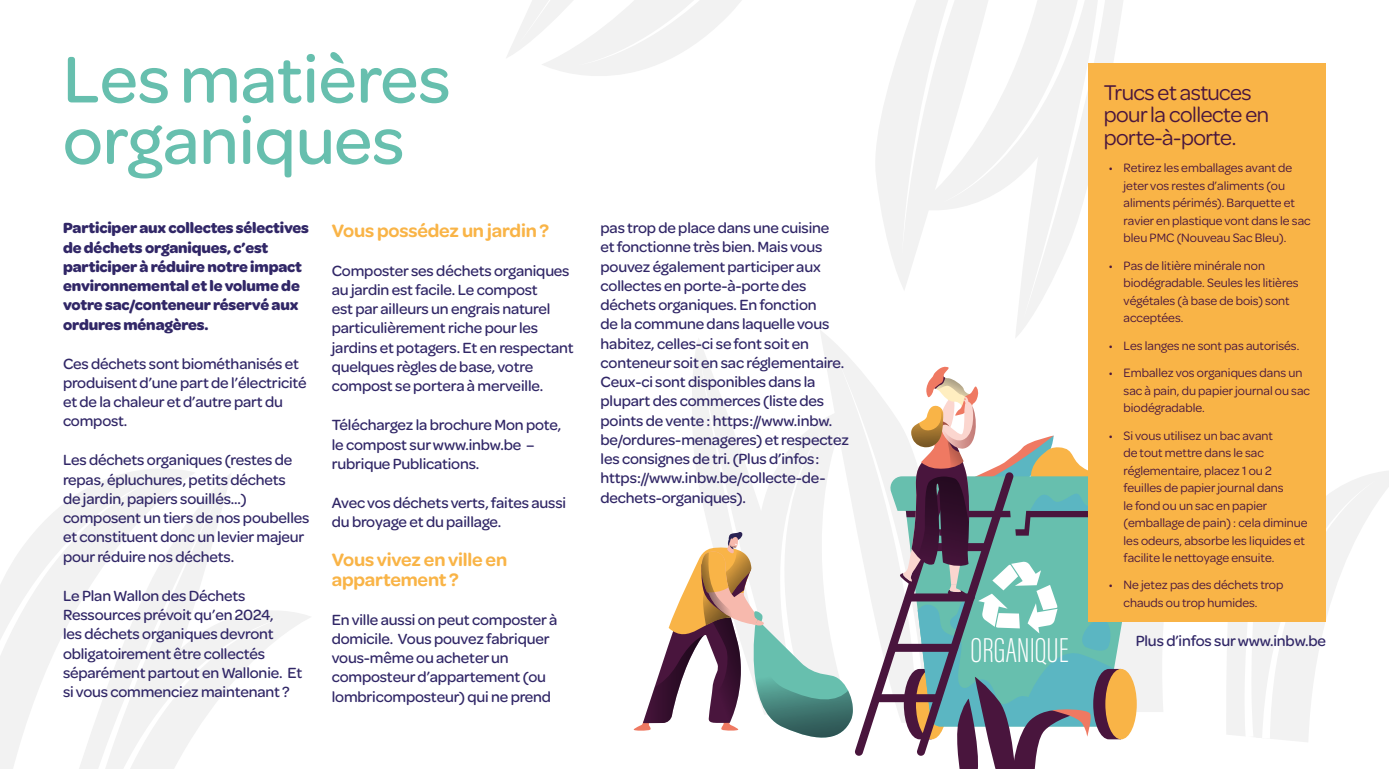
<style>
.page{position:relative;width:1389px;height:769px;background:#fff}
.page>*{position:absolute;margin:0;border:0;box-sizing:border-box;transform-origin:0 0}
.t1{font:500 70px/61.2px "Omnes";color:#67bfae}
.t2{font:22.75px/22.8px "Omnes";letter-spacing:-.02em;color:#49153d}
.t3{font:600 19.25px/19.2px "Omnes";letter-spacing:-.01em;color:#f9b447}
.t4{font:500 15.75px/19.2px "Omnes";letter-spacing:-.01em;color:#312767}
.t5{font:700 15.75px/19.2px "Omnes";letter-spacing:-.01em;color:#312767}
.t6{font:12.95px/17.5px "Omnes";color:#49153d}
</style>
<div class="page">
<svg style="left:876px;top:0;width:247px;height:339px"></svg>
<svg style="left:506px;top:0;width:235px;height:76px"></svg>
<svg style="left:196px;top:489px;width:114px;height:241px"></svg>
<svg style="left:0;top:469px;width:196px;height:300px;fill:#f2f2f2"></svg>
<svg style="left:0;top:477px;width:161px;height:283px;fill:#f2f2f2"></svg>
<svg style="left:820px;top:329px;width:132px;height:28px"></svg>
<svg style="left:1226px;top:471px;width:163px;height:271px"></svg>
<svg style="left:1226px;top:622px;width:23px;height:90px;fill:#f2f2f2"></svg>
<div style="left:1089px;top:63px;width:237px;height:559px;background:#f9b447"></div>
<svg style="left:634px;top:357px;width:529px;height:412px"></svg>
<h1 class="t1" style="left:63px;top:44px;width:389px">Les matières organiques</h1>
<p class="t5" style="left:63px;top:217px;width:248px">Participer aux collectes sélectives de déchets organiques, c’est participer à réduire notre impact environnemental et le volume de votre sac/conteneur réservé aux ordures ménagères.</p>
<p class="t4" style="left:63px;top:353px;width:245px">Ces déchets sont biométhanisés et produisent d’une part de l’électricité et de la chaleur et d’autre part du compost.</p>
<p class="t4" style="left:63px;top:450px;width:248px">Les déchets organiques (restes de repas, épluchures, petits déchets<br>de jardin, papiers souillés...) composent un tiers de nos poubelles et constituent donc un levier majeur pour réduire nos déchets.</p>
<p class="t4" style="left:63px;top:585px;width:241px">Le Plan Wallon des Déchets<br>Ressources prévoit qu’en 2024,<br>les déchets organiques devront obligatoirement être collectés séparément partout en Wallonie. Et si vous commenciez maintenant ?</p>
<p class="t3" style="left:332px;top:219px;width:219px">Vous possédez un jardin ?</p>
<p class="t4" style="left:332px;top:260px;width:243px">Composter ses déchets organiques au jardin est facile. Le compost<br>est par ailleurs un engrais naturel particulièrement riche pour les jardins et potagers. Et en respectant quelques règles de base, votre compost se portera à merveille.</p>
<p class="t4" style="left:332px;top:414px;width:231px">Téléchargez la brochure Mon pote, le compost sur www.inbw.be – rubrique Publications.</p>
<p class="t4" style="left:332px;top:492px;width:236px">Avec vos déchets verts, faites aussi du broyage et du paillage.</p>
<p class="t3" style="left:332px;top:549px;width:177px">Vous vivez en ville en appartement ?</p>
<p class="t4" style="left:332px;top:609px;width:227px">En ville aussi on peut composter à domicile. Vous pouvez fabriquer vous-même ou acheter un composteur d’appartement (ou lombricomposteur) qui ne prend</p>
<p class="t4" style="left:601px;top:217px;width:250px">pas trop de place dans une cuisine<br>et fonctionne très bien. Mais vous pouvez également participer aux collectes en porte-à-porte des déchets organiques. En fonction<br>de la commune dans laquelle vous habitez, celles-ci se font soit en conteneur soit en sac réglementaire.<br>Ceux-ci sont disponibles dans la plupart des commerces (liste des points de vente : https://www.inbw. be/ordures-menageres) et respectez les consignes de tri. (Plus d’infos : https://www.inbw.be/collecte-de&shy;dechets-organiques).</p>
<h2 class="t2" style="left:1104px;top:79px;width:167px">Trucs et astuces pour la collecte en porte-à-porte.</h2>
<p class="t6" style="left:1124px;top:159px;width:189px;text-indent:-15px">• Retirez les emballages avant de jeter vos restes d’aliments (ou aliments périmés). Barquette et ravier en plastique vont dans le sac bleu PMC (Nouveau Sac Bleu).</p>
<p class="t6" style="left:1124px;top:256px;width:177px;text-indent:-15px">• Pas de litière minérale non biodégradable. Seules les litières végétales (à base de bois) sont acceptées.</p>
<p class="t6" style="left:1109px;top:336px;width:192px">• Les langes ne sont pas autorisés.</p>
<p class="t6" style="left:1124px;top:363px;width:188px;text-indent:-15px">• Emballez vos organiques dans un sac à pain, du papier journal ou sac biodégradable.</p>
<p class="t6" style="left:1124px;top:426px;width:185px;text-indent:-15px">• Si vous utilisez un bac avant<br>de tout mettre dans le sac réglementaire, placez 1 ou 2 feuilles de papier journal dans<br>le fond ou un sac en papier (emballage de pain) : cela diminue les odeurs, absorbe les liquides et facilite le nettoyage ensuite.</p>
<p class="t6" style="left:1124px;top:576px;width:161px;text-indent:-15px">• Ne jetez pas des déchets trop chauds ou trop humides.</p>
<p class="t4" style="left:1136px;top:630px;width:192px">Plus d’infos sur www.inbw.be</p>
</div>
